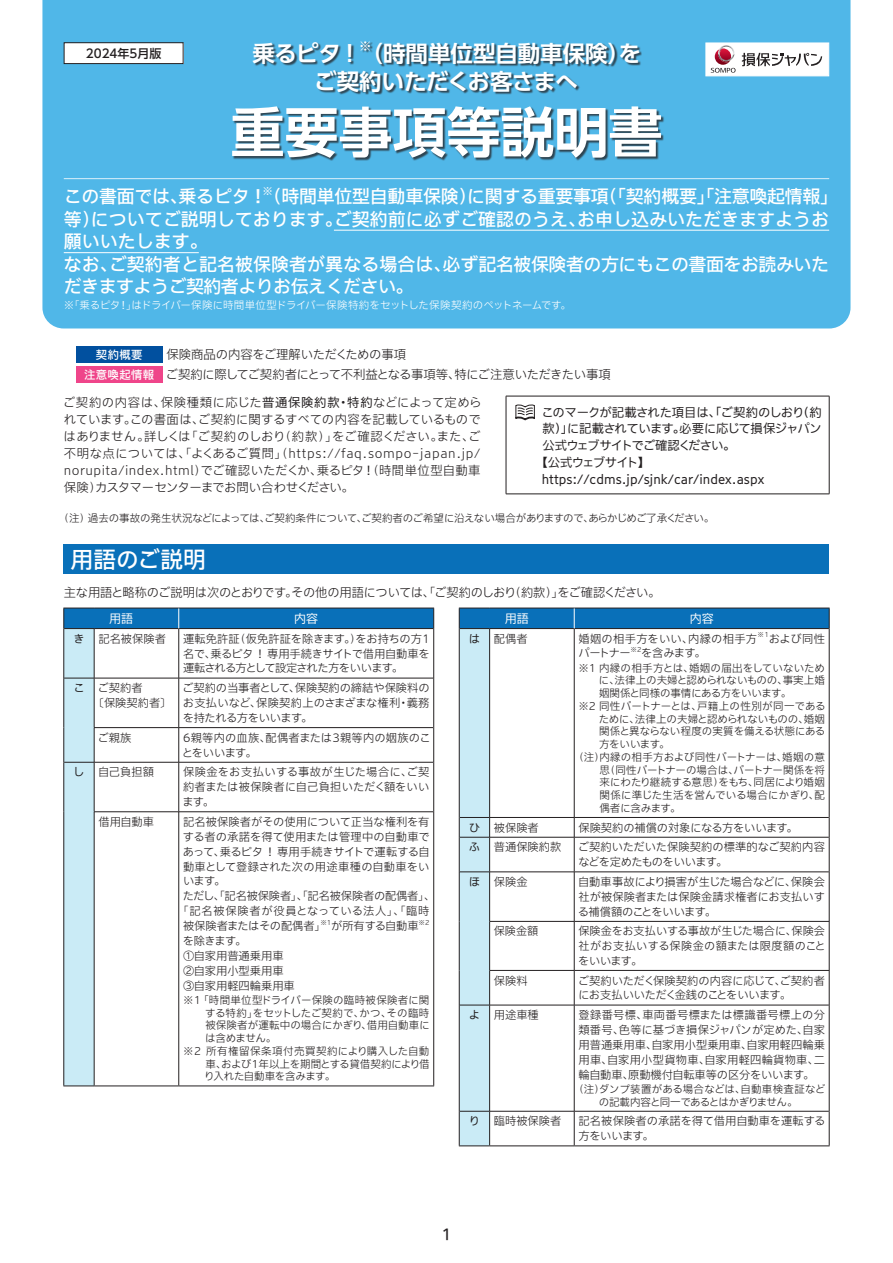
<style>
.page{position:relative;width:893px;height:1263px;background:#fff}
.page>*{position:absolute;margin:0;border:0;box-sizing:border-box;transform-origin:0 0}
.t1{font:700 54px "UD Shin Go Pro De";color:#fff}
.t2{font:500 22.8px "Iwa UCDA Goth Std";letter-spacing:.005em;color:#fff}
.t3{font:700 22.5px "UD Shin Go Pro De";letter-spacing:-.005em;color:#fff}
.t4{font:500 18px/22.5px "Iwa UCDA Goth Std";letter-spacing:-.015em;color:#fff}
.t5{font:500 14.85px "Iwa UCDA Goth Std";color:#231f20}
.t6{font:700 13.05px "UD Shin Go Pro De";color:#fff}
.t7{font:300 12.3px/17.1px "Iwa UCDA Goth Std";letter-spacing:-.01em;color:#231f20}
.t8{font:100 12.3px/15.5px "Iwa UCDA Goth Std";letter-spacing:-.02em;color:#231f20}
.t9{font:100 12.3px "Iwa UCDA Goth Std";color:#231f20}
.t10{font:100 12.3px "Iwa UCDA Goth Std";letter-spacing:-.09em;color:#231f20}
.t11{font:100 12.3px "Iwa UCDA Goth Std";letter-spacing:-.07em;color:#231f20}
.t12{font:100 12px "Iwa UCDA Goth Std";color:#fff}
.t13{font:500 12px "UD Shin Go NT Pro";color:#231f20}
.t14{font:500 11.4px "Iwa UCDA Goth Std";color:#fff}
.t15{font:300 11.25px/14.9px "Iwa UCDA Goth Std";color:#231f20}
.t16{font:300 11.25px "Iwa UCDA Goth Std";letter-spacing:-.04em;color:#231f20}
.t17{font:300 11.25px "Iwa UCDA Goth Std";letter-spacing:.065em;color:#231f20}
.t18{font:300 11.25px "Iwa UCDA Goth Std";letter-spacing:.03em;color:#231f20}
.t19{font:300 11.1px/14.7px "Iwa UCDA Goth Std";letter-spacing:.005em;color:#231f20;text-align:justify}
.t20{font:300 10.5px/12.8px "Iwa UCDA Goth Std";color:#231f20;text-align:center}
.t21{font:300 10.5px "Iwa UCDA Goth Std";letter-spacing:-.02em;color:#231f20}
.t22{font:300 10.5px "Iwa UCDA Goth Std";letter-spacing:-.02em;color:#fff}
.t23{font:300 10.5px "Iwa UCDA Goth Std";letter-spacing:.02em;color:#231f20}
.t24{font:300 10.5px "Iwa UCDA Goth Std";letter-spacing:.03em;color:#231f20}
.t25{font:300 10.5px "Iwa UCDA Goth Std";letter-spacing:.045em;color:#231f20}
.t26{font:300 10.5px "Iwa UCDA Goth Std";letter-spacing:-.03em;color:#231f20}
.t27{font:300 10.5px "Iwa UCDA Goth Std";letter-spacing:-.025em;color:#231f20}
.t28{font:500 10.5px "Iwa UCDA Goth Std";color:#fff}
.t29{font:300 6.6px "Iwa UCDA Goth Std";color:#231f20}
.s1{font-weight:500;font-size:11.4px;color:#fff}
.s2{font-weight:100}
</style>
<div class="page">
<div style="left:76px;top:347px;width:87px;height:16px;background:#01509f"></div>
<div style="left:76px;top:366px;width:87px;height:17px;background:#ef458a"></div>
<hr style="left:506px;top:396px;width:323px;height:1px;background:#231f20">
<hr style="left:506px;top:396px;width:1px;height:98px;background:#231f20">
<hr style="left:829px;top:396px;width:1px;height:98px;background:#231f20">
<hr style="left:506px;top:494px;width:323px;height:1px;background:#231f20">
<svg style="left:515px;top:404px;width:20px;height:17px"></svg>
<div style="left:64px;top:544px;width:765px;height:29px;background:#0970b9"></div>
<svg style="left:63px;top:608px;width:371px;height:478px"></svg>
<svg style="left:459px;top:608px;width:371px;height:538px"></svg>
<div style="left:42px;top:0;width:808px;height:328px;background:#50b7e8"></div>
<hr style="left:334px;top:230px;width:495px;height:1px;background:#fff">
<hr style="left:64px;top:252px;width:135px;height:1px;background:#fff">
<div style="left:253px;top:42px;width:389px;height:53px;background:#231f20;opacity:.75"></div>
<div style="left:232px;top:107px;width:432px;height:54px;background:#231f20;opacity:.75"></div>
<hr style="left:64px;top:178px;width:765px;height:1px;background:#fff">
<div style="left:64px;top:43px;width:119px;height:21px;background:#fff"></div>
<div style="left:64px;top:43px;width:119px;height:21px;border:1px solid #231f20"></div>
<div style="left:705px;top:43px;width:124px;height:33px;background:#fff;border:1px solid #fff"></div>
<svg style="left:711px;top:45px;width:25px;height:28px"></svg>
<svg style="left:742px;top:53px;width:80px;height:13px"></svg>
<p class="t13" style="left:86px;top:43px;width:77px">2024年5月版</p>
<p class="t6" style="left:359px;top:36px;width:15px">※</p>
<h3 class="t3" style="left:314px;top:63px;width:265px">ご契約いただくお客さまへ</h3>
<h1 class="t1" style="left:230px;top:88px;width:434px">重要事項等説明書</h1>
<h3 class="t3" style="left:252px;top:35px;width:390px">乗るピタ ! （時間単位型自動車保険）を</h3>
<h3 class="t4" style="left:64px;top:184px;width:205px">この書面では、乗るピタ！</h3>
<p class="t28" style="left:262px;top:183px;width:12px">※</p>
<h3 class="t4" style="left:64px;top:184px;width:776px;text-indent:200px">（時間単位型自動車保険）に関する重要事項（「契約概要」「注意喚起情報」等）についてご説明しております。ご契約前に必ずご確認のうえ、お申し込みいただきますようお願いいたします。<br>なお、ご契約者と記名被保険者が異なる場合は、必ず記名被保険者の方にもこの書面をお読みいただきますようご契約者よりお伝えください。</h3>
<p class="t22" style="left:64px;top:298px;width:509px">※「乗るピタ！」はドライバー保険に時間単位型ドライバー保険特約をセットした保険契約のペットネームです。</p>
<p class="t7" style="left:84px;top:344px;width:528px;line-height:20px;text-indent:82px">保険商品の内容をご理解いただくための事項<br><span class="s1">注意喚起情報</span> ご契約に際してご契約者にとって不利益となる事項等、特にご注意いただきたい事項</p>
<p class="t8" style="left:541px;top:404px;width:282px">このマークが記載された項目は、「ご契約のしおり（約款）」に記載されています。必要に応じて損保ジャパン</p>
<p class="t10" style="left:542px;top:436px;width:195px">公式ウェブサイトでご確認ください。</p>
<p class="t11" style="left:536px;top:453px;width:116px">【公式ウェブサイト】</p>
<p class="t9" style="left:542px;top:470px;width:224px">https://cdms.jp/sjnk/car/index.aspx</p>
<p class="t14" style="left:96px;top:346px;width:48px">契約概要</p>
<p class="t7" style="left:63px;top:393px;width:420px;text-align:justify">ご契約の内容は、保険種類に応じた<span class="s2">普通保険約款・特約</span>などによって定められています。この書面は、ご契約に関するすべての内容を記載しているものではありません。詳しくは「ご契約のしおり（約款）」をご確認ください。また、ご不明な点については、「よくあるご質問」（https://faq.sompo-japan.jp/ norupita/index.html）でご確認いただくか、乗るピタ！(時間単位型自動車保険）カスタマーセンターまでお問い合わせください。</p>
<p class="t21" style="left:59px;top:510px;width:657px">（注）過去の事故の発生状況などによっては、ご契約条件について、ご契約者のご希望に沿えない場合がありますので、あらかじめご了承ください。</p>
<h2 class="t2" style="left:71px;top:542px;width:137px">用語のご説明</h2>
<p class="t7" style="left:64px;top:583px;width:598px">主な用語と略称のご説明は次のとおりです。その他の用語については、「ご契約のしおり（約款）」をご確認ください。</p>
<p class="t12" style="left:109px;top:610px;width:25px">用語</p>
<p class="t12" style="left:294px;top:610px;width:25px">内容</p>
<p class="t15" style="left:73px;top:630px;width:94px"><span class="s2">き</span> 記名被保険者</p>
<p class="t15" style="left:183px;top:630px;width:248px;text-align:justify">運転免許証（仮免許証を除きます。）をお持ちの方1名で、乗るピタ！専用手続きサイトで借用自動車を運転される方として設定された方をいいます。</p>
<p class="t15" style="left:93px;top:680px;width:80px;line-height:14.4px;text-indent:-19px"><span class="s2">こ</span> ご契約者<br>〔保険契約者〕</p>
<p class="t15" style="left:182px;top:680px;width:249px;text-align:justify">ご契約の当事者として、保険契約の締結や保険料のお支払いなど、保険契約上のさまざまな権利・義務を持たれる方をいいます。</p>
<p class="t15" style="left:98px;top:729px;width:35px">ご親族</p>
<p class="t15" style="left:182px;top:729px;width:250px">6親等内の血族、配偶者または3親等内の姻族のことをいいます。</p>
<p class="t15" style="left:73px;top:764px;width:82px"><span class="s2">し</span> 自己負担額</p>
<p class="t15" style="left:182px;top:764px;width:249px;text-align:justify">保険金をお支払いする事故が生じた場合に、ご契約者または被保険者に自己負担いただく額をいいます。</p>
<p class="t15" style="left:98px;top:813px;width:57px">借用自動車</p>
<p class="t15" style="left:183px;top:813px;width:248px">記名被保険者がその使用について正当な権利を有</p>
<p class="t15" style="left:183px;top:828px;width:248px">する者の承諾を得て使用または管理中の自動車で</p>
<p class="t16" style="left:183px;top:843px;width:249px">あって、乗るピタ！専用手続きサイトで運転する自</p>
<p class="t15" style="left:183px;top:858px;width:248px">動車として登録された次の用途車種の自動車をい</p>
<p class="t15" style="left:183px;top:873px;width:44px">います。</p>
<p class="t15" style="left:183px;top:888px;width:254px">ただし、「記名被保険者」、「記名被保険者の配偶者」、</p>
<p class="t17" style="left:178px;top:903px;width:253px">「記名被保険者が役員となっている法人」、「臨時</p>
<p class="t15" style="left:183px;top:918px;width:144px">被保険者またはその配偶者」</p>
<p class="t29" style="left:320px;top:917px;width:12px">※1</p>
<p class="t15" style="left:331px;top:918px;width:89px">が所有する自動車</p>
<p class="t29" style="left:419px;top:917px;width:12px">※2</p>
<p class="t15" style="left:183px;top:933px;width:114px">を除きます。<br>①自家用普通乗用車<br>②自家用小型乗用車<br>③自家用軽四輪乗用車</p>
<p class="t23" style="left:183px;top:992px;width:248px">※1 「時間単位型ドライバー保険の臨時被保険者に関</p>
<p class="t20" style="left:205px;top:1006px;width:226px">する特約」をセットしたご契約で、かつ、その臨時</p>
<p class="t20" style="left:205px;top:1018px;width:226px">被保険者が運転中の場合にかぎり、借用自動車に</p>
<p class="t20" style="left:205px;top:1031px;width:73px">は含めません。</p>
<p class="t25" style="left:183px;top:1043px;width:248px">※2 所有権留保条項付売買契約により購入した自動</p>
<p class="t21" style="left:205px;top:1056px;width:226px">車、および1年以上を期間とする貸借契約により借</p>
<p class="t26" style="left:204px;top:1069px;width:133px">り入れた自動車を含みます。</p>
<p class="t12" style="left:505px;top:610px;width:25px">用語</p>
<p class="t12" style="left:690px;top:610px;width:25px">内容</p>
<p class="t15" style="left:469px;top:630px;width:60px"><span class="s2">は</span> 配偶者</p>
<p class="t18" style="left:578px;top:630px;width:180px">婚姻の相手方をいい、内縁の相手方</p>
<p class="t29" style="left:758px;top:630px;width:13px">※1</p>
<p class="t15" style="left:769px;top:630px;width:58px">および同性</p>
<p class="t15" style="left:578px;top:645px;width:54px">パートナー</p>
<p class="t29" style="left:631px;top:645px;width:12px">※2</p>
<p class="t15" style="left:641px;top:645px;width:66px">を含みます。</p>
<p class="t23" style="left:578px;top:660px;width:248px">※1 内縁の相手方とは、婚姻の届出をしていないため</p>
<p class="t20" style="left:599px;top:673px;width:227px">に、法律上の夫婦と認められないものの、事実上婚</p>
<p class="t21" style="left:599px;top:686px;width:194px">姻関係と同様の事情にある方をいいます。</p>
<p class="t24" style="left:578px;top:698px;width:248px">※2 同性パートナーとは、戸籍上の性別が同一である</p>
<p class="t20" style="left:599px;top:712px;width:228px">ために、法律上の夫婦と認められないものの、婚姻</p>
<p class="t20" style="left:599px;top:724px;width:228px">関係と異ならない程度の実質を備える状態にある</p>
<p class="t20" style="left:599px;top:737px;width:72px">方をいいます。</p>
<p class="t20" style="left:573px;top:750px;width:253px">（注）内縁の相手方および同性パートナーは、婚姻の意</p>
<p class="t20" style="left:599px;top:763px;width:227px">思（同性パートナーの場合は、パートナー関係を将</p>
<p class="t20" style="left:599px;top:775px;width:227px">来にわたり継続する意思）をもち、同居により婚姻</p>
<p class="t20" style="left:599px;top:788px;width:227px">関係に準じた生活を営んでいる場合にかぎり、配</p>
<p class="t27" style="left:599px;top:801px;width:83px">偶者に含みます。</p>
<p class="t15" style="left:469px;top:819px;width:72px"><span class="s2">ひ</span> 被保険者</p>
<p class="t15" style="left:578px;top:819px;width:221px">保険契約の補償の対象になる方をいいます。</p>
<p class="t15" style="left:469px;top:839px;width:94px"><span class="s2">ふ</span> 普通保険約款</p>
<p class="t15" style="left:578px;top:839px;width:249px">ご契約いただいた保険契約の標準的なご契約内容などを定めたものをいいます。</p>
<p class="t15" style="left:469px;top:874px;width:60px"><span class="s2">ほ</span> 保険金</p>
<p class="t15" style="left:578px;top:874px;width:249px;text-align:justify">自動車事故により損害が生じた場合などに、保険会社が被保険者または保険金請求権者にお支払いする補償額のことをいいます。</p>
<p class="t19" style="left:494px;top:923px;width:46px">保険金額</p>
<p class="t19" style="left:578px;top:923px;width:249px">保険金をお支払いする事故が生じた場合に、保険会社がお支払いする保険金の額または限度額のことをいいます。</p>
<p class="t15" style="left:494px;top:972px;width:35px">保険料</p>
<p class="t15" style="left:578px;top:972px;width:249px">ご契約いただく保険契約の内容に応じて、ご契約者にお支払いいただく金銭のことをいいます。</p>
<p class="t15" style="left:469px;top:1007px;width:72px"><span class="s2">よ</span> 用途車種</p>
<p class="t15" style="left:578px;top:1007px;width:248px;text-align:justify">登録番号標、車両番号標または標識番号標上の分類番号、色等に基づき損保ジャパンが定めた、自家用普通乗用車、自家用小型乗用車、自家用軽四輪乗用車、自家用小型貨物車、自家用軽四輪貨物車、二輪自動車、原動機付自転車等の区分をいいます。</p>
<p class="t20" style="left:573px;top:1082px;width:253px">（注）ダンプ装置がある場合などは、自動車検査証などの記載内容と同一であるとはかぎりません。</p>
<p class="t15" style="left:469px;top:1113px;width:94px"><span class="s2">り</span> 臨時被保険者</p>
<p class="t15" style="left:578px;top:1113px;width:249px">記名被保険者の承諾を得て借用自動車を運転する方をいいます。</p>
<h3 class="t5" style="left:441px;top:1223px;width:11px">1</h3>
</div>
